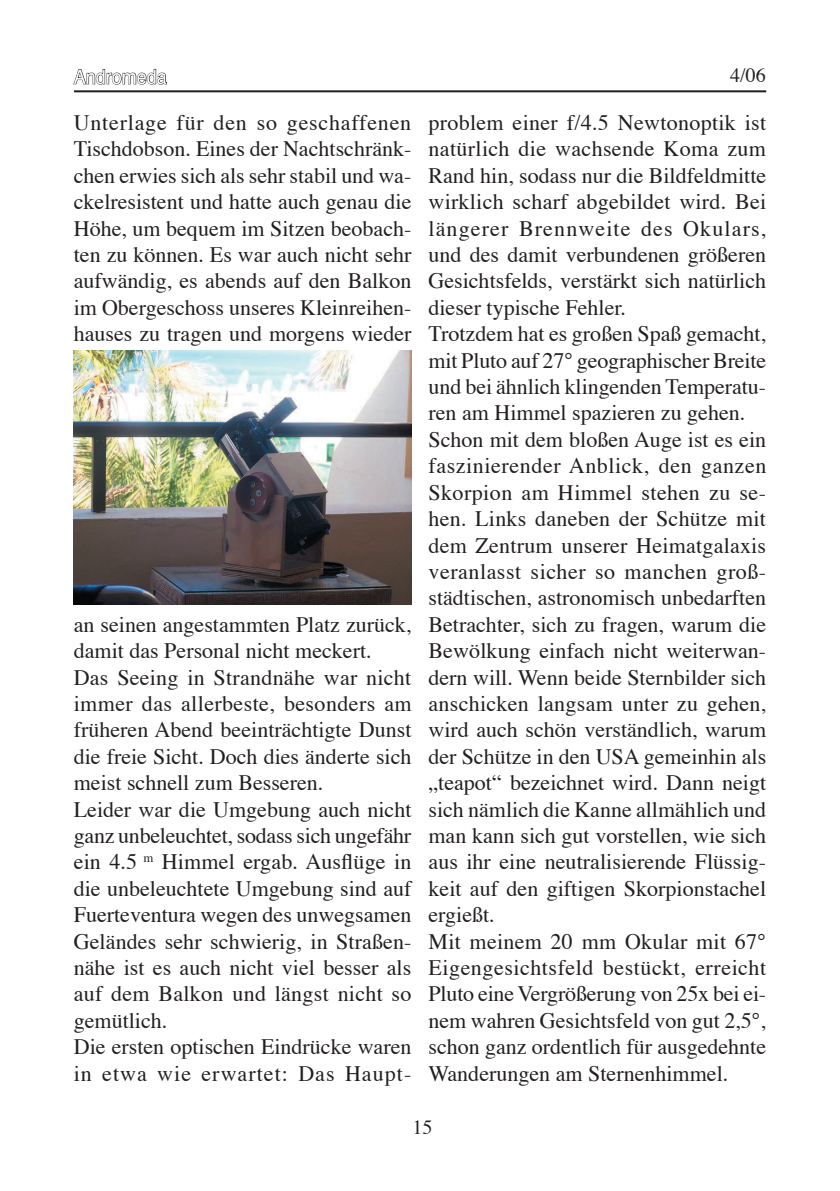
<style>
.page{position:relative;width:840px;height:1191px;background:#fff}
.page>*{position:absolute;margin:0;border:0;box-sizing:border-box;transform-origin:0 0}
.t1{font:22px/26.4px "Times";color:#231f20}
.t2{font:20px "Helvetica";color:#fff;scale:.9 1}
.t3{font:20px "Times";color:#231f20}
</style>
<div class="page">
<svg style="left:73px;top:68px;width:94px;height:17px"></svg>
<hr style="left:74px;top:90px;width:691px;height:2px;background:#231f20">
<img style="left:73px;top:351px;width:338px;height:253px">
<p class="t2" style="left:74px;top:60px;width:105px">Andromeda</p>
<p class="t3" style="left:729px;top:56px;width:37px">4/06</p>
<p class="t1" style="left:74px;top:107px;width:339px;text-align:justify">Unterlage für den so geschaffenen Tischdobson. Eines der Nachtschränk&shy;chen erwies sich als sehr stabil und wa&shy;ckelresistent und hatte auch genau die Höhe, um bequem im Sitzen beobach&shy;ten zu können. Es war auch nicht sehr aufwändig, es abends auf den Balkon im Obergeschoss unseres Kleinreihen&shy;hauses zu tragen und morgens wieder</p>
<p class="t1" style="left:74px;top:609px;width:339px">an seinen angestammten Platz zurück, damit das Personal nicht meckert.<br>Das Seeing in Strandnähe war nicht immer das allerbeste, besonders am früheren Abend beeinträchtigte Dunst die freie Sicht. Doch dies änderte sich meist schnell zum Besseren.<br>Leider war die Umgebung auch nicht ganz unbeleuchtet, sodass sich ungefähr ein 4.5 <sup>m</sup> Himmel ergab. Ausflüge in die unbeleuchtete Umgebung sind auf Fuerteventura wegen des unwegsamen Geländes sehr schwierig, in Straßen&shy;nähe ist es auch nicht viel besser als auf dem Balkon und längst nicht so gemütlich.<br>Die ersten optischen Eindrücke waren in etwa wie erwartet: Das Haupt-</p>
<p class="t1" style="left:428px;top:107px;width:339px">problem einer f/4.5 Newtonoptik ist natürlich die wachsende Koma zum Rand hin, sodass nur die Bildfeldmitte wirklich scharf abgebildet wird. Bei längerer Brennweite des Okulars, und des damit verbundenen größeren Gesichtsfelds, verstärkt sich natürlich dieser typische Fehler.<br>Trotzdem hat es großen Spaß gemacht, mit Pluto auf 27° geographischer Breite und bei ähnlich klingenden Temperatu&shy;ren am Himmel spazieren zu gehen.<br>Schon mit dem bloßen Auge ist es ein faszinierender Anblick, den ganzen Skorpion am Himmel stehen zu se&shy;hen. Links daneben der Schütze mit dem Zentrum unserer Heimatgalaxis veranlasst sicher so manchen groß&shy;städtischen, astronomisch unbedarften Betrachter, sich zu fragen, warum die Bewölkung einfach nicht weiterwan&shy;dern will. Wenn beide Sternbilder sich anschicken langsam unter zu gehen, wird auch schön verständlich, warum der Schütze in den USA gemeinhin als „teapot“ bezeichnet wird. Dann neigt sich nämlich die Kanne allmählich und man kann sich gut vorstellen, wie sich aus ihr eine neutralisierende Flüssig&shy;keit auf den giftigen Skorpionstachel ergießt.<br>Mit meinem 20 mm Okular mit 67° Eigengesichtsfeld bestückt, erreicht Pluto eine Vergrößerung von 25x bei ei&shy;nem wahren Gesichtsfeld von gut 2,5°, schon ganz ordentlich für ausgedehnte Wanderungen am Sternenhimmel.</p>
<p class="t3" style="left:412px;top:1108px;width:21px">15</p>
</div>
